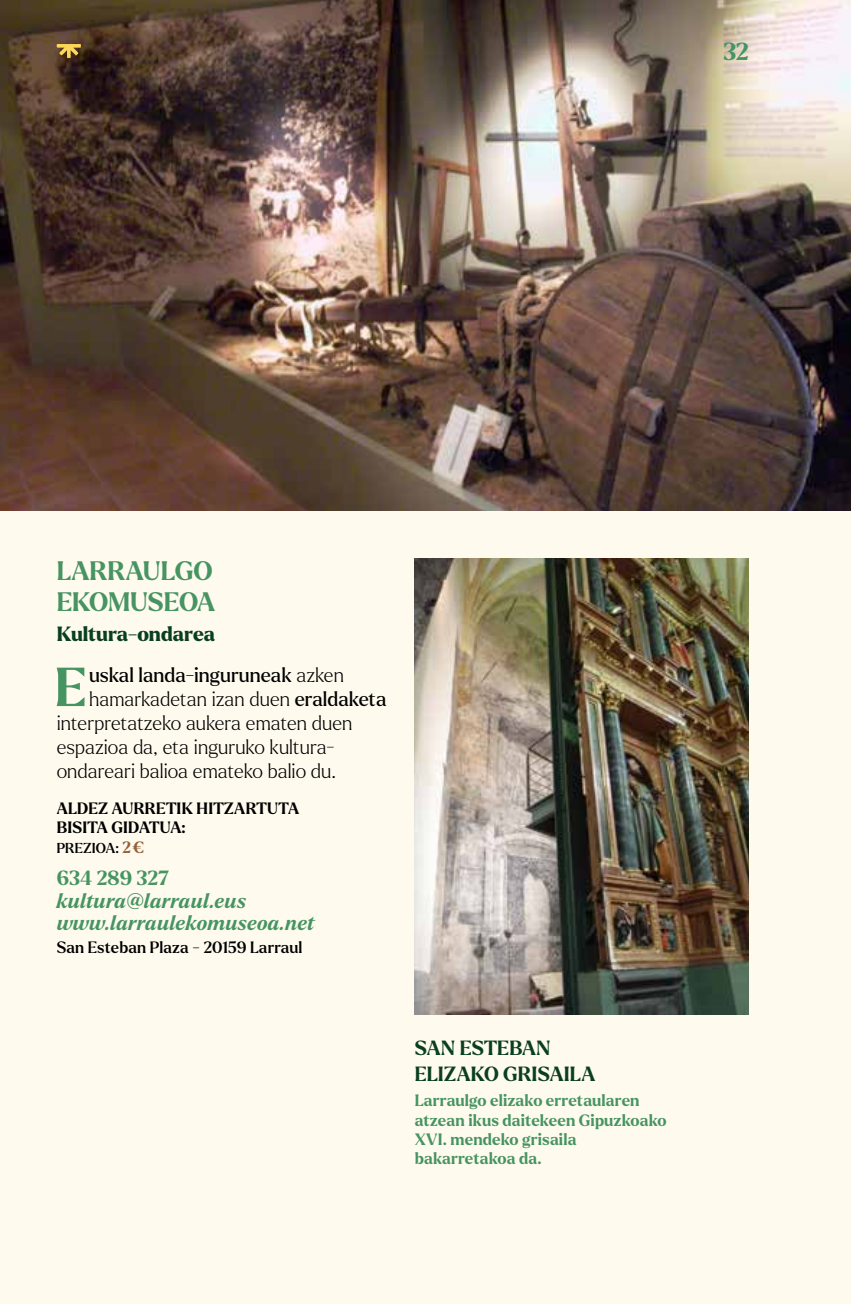
<style>
.page{position:relative;width:851px;height:1304px;background:#fff}
.page>*{position:absolute;margin:0;border:0;box-sizing:border-box;transform-origin:0 0}
.t1{font:700 53.4px "Larken";color:#469462}
.t2{font:700 26px/31.2px "Larken";letter-spacing:-.005em;color:#469462}
.t3{font:700 24px "Larken";color:#469462}
.t4{font:100 20px "Larken";color:#000}
.t5{font:italic 700 20px/22.8px "Larken";letter-spacing:-.005em;color:#469462}
.t6{font:20px "Larken";letter-spacing:.005em;color:#000}
.t7{font:700 20px/26.4px "Larken";letter-spacing:.01em;color:#093f21}
.t8{font:800 20px "Larken";color:#093f21}
.t9{font:700 20px "Larken";letter-spacing:.005em;color:#469462}
.t10{font:700 16px/19.2px "Larken";letter-spacing:.01em;color:#469462}
.t11{font:700 16px/19.2px "Larken";letter-spacing:.015em;color:#000}
.t12{font:500 16px "Larken";letter-spacing:.01em;color:#000}
.t13{font:500 14px "Larken";letter-spacing:.005em;color:#000}
.s1{font-weight:100}
.s2{font-weight:400}
.s3{font-weight:700;font-size:16px;color:#936037}
</style>
<div class="page">
<div style="left:0;top:510px;width:850px;height:794px;background:#fffaee"></div>
<img style="left:415px;top:558px;width:333px;height:456px">
<img style="left:0;top:0;width:850px;height:510px">
<svg style="left:57px;top:44px;width:24px;height:14px"></svg>
<p class="t3" style="left:723px;top:36px;width:27px">32</p>
<h2 class="t2" style="left:57px;top:556px;width:160px">LARRAULGO<br>EKOMUSEOA</h2>
<p class="t8" style="left:57px;top:621px;width:160px">Kultura-ondarea</p>
<h1 class="t1" style="left:55px;top:652px;width:33px">E</h1>
<p class="t6" style="left:89px;top:662px;width:256px">uskal landa-inguruneak <span class="s1">azken</span></p>
<p class="t4" style="left:89px;top:686px;width:299px">hamarkadetan izan duen <span class="s2">eraldaketa</span></p>
<p class="t4" style="left:57px;top:710px;width:297px">interpretatzeko aukera ematen duen</p>
<p class="t4" style="left:57px;top:734px;width:279px">espazioa da, eta inguruko kultura-</p>
<p class="t4" style="left:57px;top:758px;width:281px">ondareari balioa emateko balio du.</p>
<p class="t11" style="left:57px;top:799px;width:244px">ALDEZ AURRETIK HITZARTUTA<br>BISITA GIDATUA:</p>
<p class="t13" style="left:57px;top:839px;width:89px">PREZIOA: <span class="s3">2€</span></p>
<p class="t9" style="left:57px;top:865px;width:114px">634 289 327</p>
<p class="t5" style="left:57px;top:889px;width:259px">kultura@larraul.eus www.larraulekomuseoa.net</p>
<p class="t12" style="left:57px;top:937px;width:247px">San Esteban Plaza - 20159 Larraul</p>
<p class="t7" style="left:415px;top:1035px;width:182px">SAN ESTEBAN<br>ELIZAKO GRISAILA</p>
<p class="t10" style="left:415px;top:1091px;width:253px">Larraulgo elizako erretaularen atzean ikus daitekeen Gipuzkoako<br>XVI. mendeko grisaila bakarretakoa da.</p>
</div>
